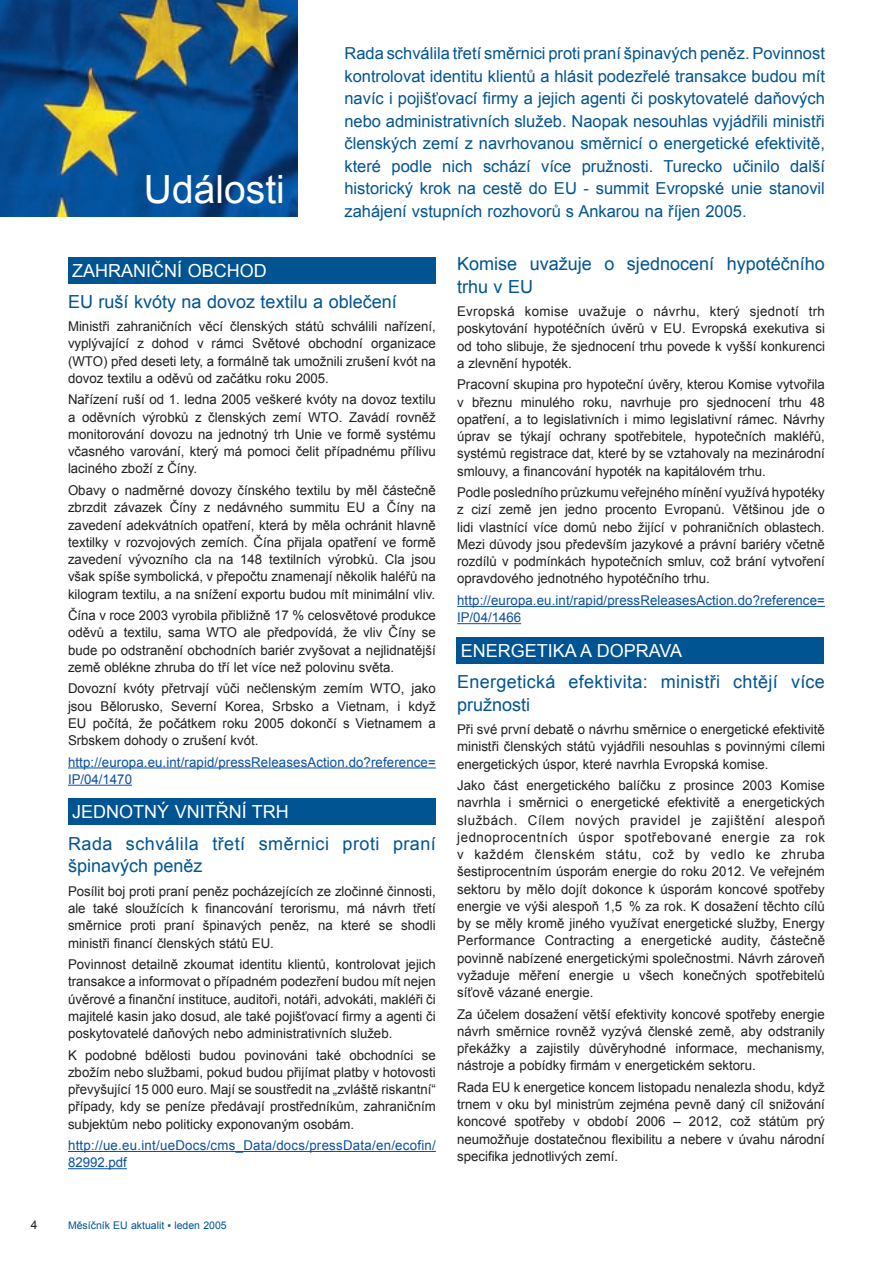
<style>
.page{position:relative;width:893px;height:1263px;background:#fff}
.page>*{position:absolute;margin:0;border:0;box-sizing:border-box;transform-origin:0 0}
.t1{font:39px "Arial";color:#fff}
.t2{font:18px/22.5px "Arial";color:#005492}
.t3{font:18px "Arial";color:#fff}
.t4{font:18px/22.5px "Arial";letter-spacing:.025em;color:#005492}
.t5{font:18px/22.5px "Arial";letter-spacing:.02em;color:#005492}
.t6{font:16.5px/22.5px "Arial";color:#005492;text-align:justify}
.t7{font:13.5px/17.2px "Arial";color:#231f20;text-align:justify}
.t8{font:13.5px/17.2px "Arial";letter-spacing:.01em;color:#094fa3}
.t9{font:12px "Arial";color:#231f20}
.t10{font:10.5px "Arial";color:#005492}
</style>
<div class="page">
<hr style="left:68px;top:767px;width:368px;height:1px;background:#094fa3">
<hr style="left:68px;top:785px;width:64px;height:1px;background:#094fa3">
<hr style="left:68px;top:1151px;width:368px;height:1px;background:#094fa3">
<hr style="left:68px;top:1168px;width:59px;height:1px;background:#094fa3">
<hr style="left:457px;top:606px;width:368px;height:1px;background:#094fa3">
<hr style="left:457px;top:623px;width:64px;height:1px;background:#094fa3">
<img style="left:0;top:0;width:298px;height:217px">
<div style="left:68px;top:257px;width:368px;height:27px;background:#005492"></div>
<div style="left:68px;top:798px;width:368px;height:27px;background:#005492"></div>
<div style="left:456px;top:637px;width:368px;height:26px;background:#005492"></div>
<p class="t9" style="left:31px;top:1217px;width:8px">4</p>
<h1 class="t1" style="left:144px;top:163px;width:142px">Události</h1>
<p class="t6" style="left:344px;top:42px;width:482px">Rada schválila třetí směrnici proti praní špinavých peněz. Povinnost kontrolovat identitu klientů a hlásit podezřelé transakce budou mít navíc i pojišťovací firmy a jejich agenti či poskytovatelé daňových nebo administrativních služeb. Naopak nesouhlas vyjádřili ministři členských zemí z navrhovanou směrnicí o energetické efektivitě, které podle nich schází více pružnosti. Turecko učinilo další historický krok na cestě do EU - summit Evropské unie stanovil zahájení vstupních rozhovorů s Ankarou na říjen 2005.</p>
<h2 class="t3" style="left:72px;top:259px;width:196px">ZAHRANIČNÍ OBCHOD</h2>
<h2 class="t2" style="left:68px;top:290px;width:330px">EU ruší kvóty na dovoz textilu a oblečení</h2>
<p class="t7" style="left:68px;top:318px;width:369px">Ministři zahraničních věcí členských států schválili nařízení, vyplývající z dohod v rámci Světové obchodní organizace (WTO) před deseti lety, a formálně tak umožnili zrušení kvót na dovoz textilu a oděvů od začátku roku 2005.</p>
<p class="t7" style="left:68px;top:391px;width:369px">Nařízení ruší od 1. ledna 2005 veškeré kvóty na dovoz textilu a oděvních výrobků z členských zemí WTO. Zavádí rovněž monitorování dovozu na jednotný trh Unie ve formě systému včasného varování, který má pomoci čelit případnému přílivu laciného zboží z Číny.</p>
<p class="t7" style="left:68px;top:482px;width:369px">Obavy o nadměrné dovozy čínského textilu by měl částečně zbrzdit závazek Číny z nedávného summitu EU a Číny na zavedení adekvátních opatření, která by měla ochránit hlavně textilky v rozvojových zemích. Čína přijala opatření ve formě zavedení vývozního cla na 148 textilních výrobků. Cla jsou však spíše symbolická, v přepočtu znamenají několik haléřů na kilogram textilu, a na snížení exportu budou mít minimální vliv.</p>
<p class="t7" style="left:68px;top:607px;width:369px">Čína v roce 2003 vyrobila přibližně 17 % celosvětové produkce oděvů a textilu, sama WTO ale předpovídá, že vliv Číny se bude po odstranění obchodních bariér zvyšovat a nejlidnatější země oblékne zhruba do tří let více než polovinu světa.</p>
<p class="t7" style="left:68px;top:680px;width:369px">Dovozní kvóty přetrvají vůči nečlenským zemím WTO, jako jsou Bělorusko, Severní Korea, Srbsko a Vietnam, i když EU počítá, že počátkem roku 2005 dokončí s Vietnamem a Srbskem dohody o zrušení kvót.</p>
<p class="t8" style="left:68px;top:753px;width:369px">http://europa.eu.int/rapid/pressReleasesAction.do?reference=<br>IP/04/1470</p>
<h2 class="t3" style="left:72px;top:800px;width:218px">JEDNOTNÝ VNITŘNÍ TRH</h2>
<h2 class="t4" style="left:68px;top:832px;width:369px">Rada schválila třetí směrnici proti praní špinavých peněz</h2>
<p class="t7" style="left:68px;top:882px;width:369px">Posílit boj proti praní peněz pocházejících ze zločinné činnosti, ale také sloužících k financování terorismu, má návrh třetí směrnice proti praní špinavých peněz, na které se shodli ministři financí členských států EU.</p>
<p class="t7" style="left:68px;top:956px;width:369px">Povinnost detailně zkoumat identitu klientů, kontrolovat jejich transakce a informovat o případném podezření budou mít nejen úvěrové a finanční instituce, auditoři, notáři, advokáti, makléři či majitelé kasin jako dosud, ale také pojišťovací firmy a agenti či poskytovatelé daňových nebo administrativních služeb.</p>
<p class="t7" style="left:68px;top:1046px;width:369px">K podobné bdělosti budou povinováni také obchodníci se zbožím nebo službami, pokud budou přijímat platby v hotovosti převyšující 15 000 euro. Mají se soustředit na „zvláště riskantní“ případy, kdy se peníze předávají prostředníkům, zahraničním subjektům nebo politicky exponovaným osobám.</p>
<p class="t8" style="left:68px;top:1137px;width:369px">http://ue.eu.int/ueDocs/cms_Data/docs/pressData/en/ecofin/<br>82992.pdf</p>
<p class="t10" style="left:68px;top:1218px;width:160px">Měsíčník EU aktualit ▪ leden 2005</p>
<h2 class="t2" style="left:457px;top:253px;width:369px">Komise uvažuje o sjednocení hypotéčního trhu v EU</h2>
<p class="t7" style="left:457px;top:303px;width:369px">Evropská komise uvažuje o návrhu, který sjednotí trh poskytování hypotéčních úvěrů v EU. Evropská exekutiva si od toho slibuje, že sjednocení trhu povede k vyšší konkurenci a zlevnění hypoték.</p>
<p class="t7" style="left:457px;top:376px;width:369px">Pracovní skupina pro hypoteční úvěry, kterou Komise vytvořila v březnu minulého roku, navrhuje pro sjednocení trhu 48 opatření, a to legislativních i mimo legislativní rámec. Návrhy úprav se týkají ochrany spotřebitele, hypotečních makléřů, systémů registrace dat, které by se vztahovaly na mezinárodní smlouvy, a financování hypoték na kapitálovém trhu.</p>
<p class="t7" style="left:457px;top:484px;width:369px">Podle posledního průzkumu veřejného mínění využívá hypotéky z cizí země jen jedno procento Evropanů. Většinou jde o lidi vlastnící více domů nebo žijící v pohraničních oblastech.<br>Mezi důvody jsou především jazykové a právní bariéry včetně rozdílů v podmínkách hypotečních smluv, což brání vytvoření opravdového jednotného hypotéčního trhu.</p>
<p class="t8" style="left:457px;top:592px;width:369px">http://europa.eu.int/rapid/pressReleasesAction.do?reference=<br>IP/04/1466</p>
<h2 class="t3" style="left:461px;top:638px;width:223px">ENERGETIKA A DOPRAVA</h2>
<h2 class="t5" style="left:457px;top:671px;width:369px">Energetická efektivita: ministři chtějí více pružnosti</h2>
<p class="t7" style="left:457px;top:721px;width:369px">Při své první debatě o návrhu směrnice o energetické efektivitě ministři členských států vyjádřili nesouhlas s povinnými cílemi energetických úspor, které navrhla Evropská komise.</p>
<p class="t7" style="left:457px;top:777px;width:369px">Jako část energetického balíčku z prosince 2003 Komise navrhla i směrnici o energetické efektivitě a energetických službách. Cílem nových pravidel je zajištění alespoň jednoprocentních úspor spotřebované energie za rok v každém členském státu, což by vedlo ke zhruba šestiprocentním úsporám energie do roku 2012. Ve veřejném sektoru by mělo dojít dokonce k úsporám koncové spotřeby energie ve výši alespoň 1,5 % za rok. K dosažení těchto cílů by se měly kromě jiného využívat energetické služby, Energy Performance Contracting a energetické audity, částečně povinně nabízené energetickými společnostmi. Návrh zároveň vyžaduje měření energie u všech konečných spotřebitelů síťově vázané energie.</p>
<p class="t7" style="left:457px;top:1005px;width:369px">Za účelem dosažení větší efektivity koncové spotřeby energie návrh směrnice rovněž vyzývá členské země, aby odstranily překážky a zajistily důvěryhodné informace, mechanismy, nástroje a pobídky firmám v energetickém sektoru.</p>
<p class="t7" style="left:457px;top:1079px;width:369px">Rada EU k energetice koncem listopadu nenalezla shodu, když trnem v oku byl ministrům zejména pevně daný cíl snižování koncové spotřeby v období 2006 – 2012, což státům prý neumožňuje dostatečnou flexibilitu a nebere v úvahu národní specifika jednotlivých zemí.</p>
</div>
